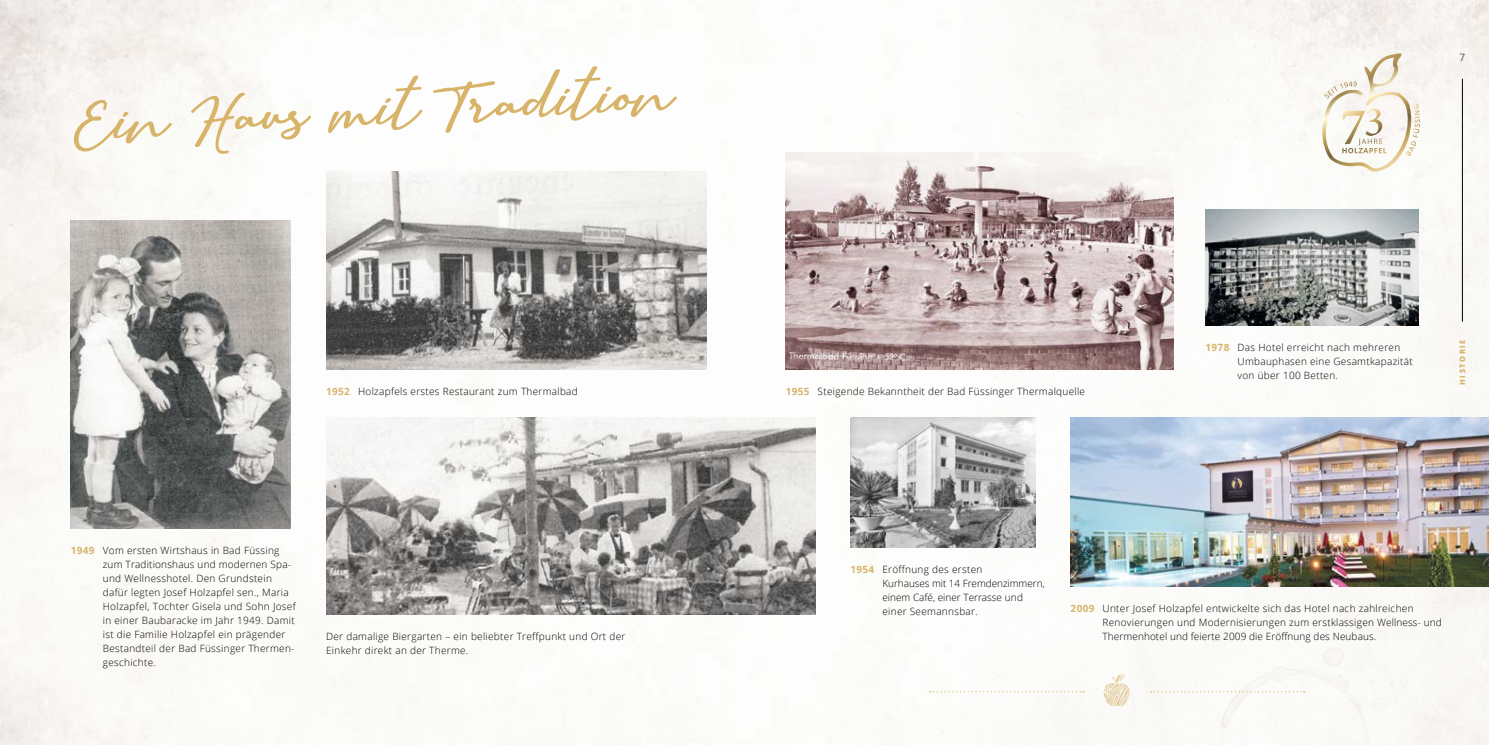
<style>
.page{position:relative;width:1489px;height:745px;background:#fff}
.page>*{position:absolute;margin:0;border:0;box-sizing:border-box;transform-origin:0 0}
.t1{font:83.88px "Sallim";color:#d7b46a}
.t2{font:300 10px/14px "Open Sans";letter-spacing:.03em;color:#000}
.t3{font:300 10px/14px "Open Sans";color:#000}
.t4{font:300 10px "Open Sans";letter-spacing:.01em;color:#000}
.t5{font:800 7.5px "Open Sans";letter-spacing:.2em;color:#d7b46a}
.s1{font-weight:700;color:#d7b46a}
</style>
<div class="page">
<img style="left:0;top:0;width:962px;height:744px">
<img style="left:962px;top:0;width:263px;height:742px">
<img style="left:1225px;top:0;width:263px;height:217px">
<div style="left:1403px;top:217px;width:85px;height:527px;background:#faf8f5"></div>
<img style="left:1225px;top:325px;width:178px;height:419px">
<img style="left:71px;top:220px;width:219px;height:308px">
<img style="left:326px;top:171px;width:380px;height:198px">
<img style="left:326px;top:417px;width:489px;height:197px">
<img style="left:785px;top:153px;width:388px;height:216px">
<img style="left:1205px;top:209px;width:212px;height:116px">
<img style="left:1070px;top:417px;width:418px;height:169px">
<svg style="left:1321px;top:53px;width:98px;height:119px"></svg>
<hr style="left:1461px;top:79px;width:1px;height:242px;background:#000">
<svg style="left:929px;top:690px;width:154px;height:2px"></svg>
<svg style="left:1150px;top:690px;width:154px;height:2px"></svg>
<img style="left:850px;top:417px;width:185px;height:130px">
<svg style="left:1103px;top:673px;width:26px;height:32px"></svg>
<h1 class="t1" style="left:71px;top:82px;width:603px;rotate:-3deg">Ein Haus mit Tradition</h1>
<p class="t2" style="left:1459px;top:50px;width:7px">7</p>
<p class="t2" style="left:326px;top:384px;width:253px"><span class="s1">1952</span> Holzapfels erstes Restaurant zum Thermalbad</p>
<p class="t2" style="left:785px;top:384px;width:301px"><span class="s1">1955</span> Steigende Bekanntheit der Bad Füssinger Thermalquelle</p>
<p class="t2" style="left:1237px;top:340px;width:177px;text-indent:-32px"><span class="s1">1978</span> Das Hotel erreicht nach mehreren<br>Umbauphasen eine Gesamtkapazität von über 100 Betten.</p>
<p class="t5" style="left:1456px;top:384px;width:47px;rotate:-90deg">HISTORIE</p>
<p class="t2" style="left:103px;top:543px;width:194px;text-indent:-32px"><span class="s1">1949</span> Vom ersten Wirtshaus in Bad Füssing zum Traditionshaus und modernen Spa&shy;und Wellnesshotel. Den Grundstein dafür legten Josef Holzapfel sen., Maria Holzapfel, Tochter Gisela und Sohn Josef in einer Baubaracke im Jahr 1949. Damit ist die Familie Holzapfel ein prägender Bestandteil der Bad Füssinger Thermen&shy;geschichte.</p>
<p class="t3" style="left:882px;top:561px;width:164px;text-indent:-32px"><span class="s1">1954</span> Eröffnung des ersten<br>Kurhauses mit 14 Fremdenzimmern, einem Café, einer Terrasse und einer Seemannsbar.</p>
<p class="t2" style="left:1102px;top:600px;width:340px;text-indent:-32px"><span class="s1">2009</span> Unter Josef Holzapfel entwickelte sich das Hotel nach zahlreichen<br>Renovierungen und Modernisierungen zum erstklassigen Wellness- und</p>
<p class="t2" style="left:326px;top:629px;width:301px">Der damalige Biergarten – ein beliebter Treffpunkt und Ort der</p>
<p class="t4" style="left:1102px;top:629px;width:275px">Thermenhotel und feierte 2009 die Eröffnung des Neubaus.</p>
<p class="t2" style="left:326px;top:643px;width:144px">Einkehr direkt an der Therme.</p>
</div>
